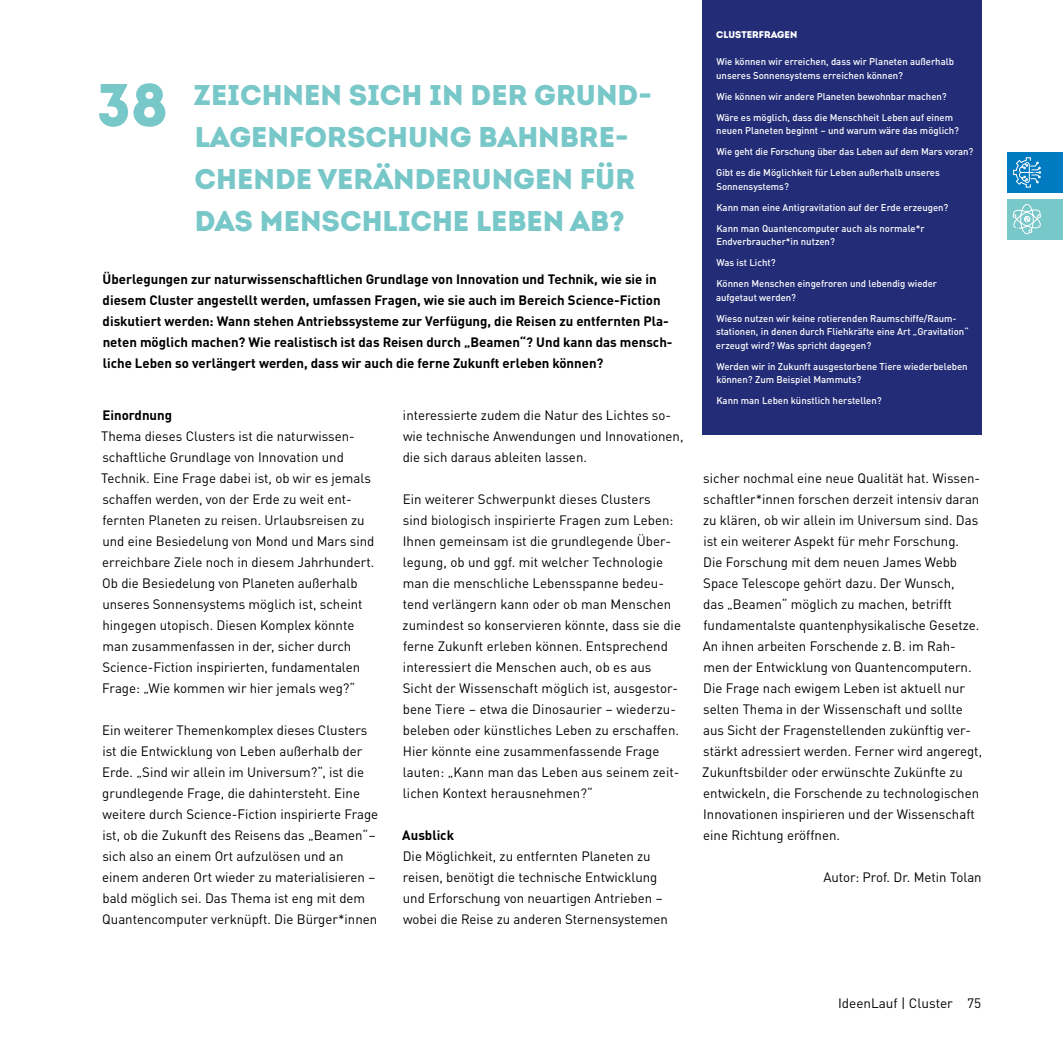
<style>
.page{position:relative;width:1063px;height:1063px;background:#fff}
.page>*{position:absolute;margin:0;border:0;box-sizing:border-box;transform-origin:0 0}
.t1{font:60px "Intro Black Alt";color:#78c7c9}
.t2{font:28.5px/42px "Intro Black Alt";color:#78c7c9}
.t3{font:13.5px/21px "DIN Pro";color:#000}
.t4{font:700 13.5px/21px "DIN Pro";color:#000}
.t5{font:500 9.75px/21px "DIN Pro";color:#fff}
.t6{font:9.75px "Intro Black Alt";color:#fff}
</style>
<div class="page">
<div style="left:703px;top:0;width:279px;height:435px;background:#232c77"></div>
<div style="left:1007px;top:199px;width:56px;height:41px;background:#78c7c9"></div>
<svg style="left:1012px;top:204px;width:29px;height:30px"></svg>
<div style="left:1007px;top:152px;width:56px;height:41px;background:#007bc2"></div>
<svg style="left:1013px;top:157px;width:28px;height:31px"></svg>
<h1 class="t1" style="left:97px;top:65px;width:73px">38</h1>
<h2 class="t2" style="left:194px;top:74px;width:460px">ZEICHNEN SICH IN DER GRUND-<br>LAGENFORSCHUNG BAHNBRE-<br>CHENDE VERÄNDERUNGEN FÜR<br>DAS MENSCHLICHE LEBEN AB?</h2>
<p class="t4" style="left:103px;top:267px;width:572px">Überlegungen zur naturwissenschaftlichen Grundlage von Innovation und Technik, wie sie in diesem Cluster angestellt werden, umfassen Fragen, wie sie auch im Bereich Science-Fiction diskutiert werden: Wann stehen Antriebssysteme zur Verfügung, die Reisen zu entfernten Pla&shy;neten möglich machen? Wie realistisch ist das Reisen durch „Beamen“? Und kann das mensch&shy;liche Leben so verlängert werden, dass wir auch die ferne Zukunft erleben können?</p>
<p class="t4" style="left:103px;top:404px;width:71px">Einordnung</p>
<p class="t3" style="left:101px;top:425px;width:275px">Thema dieses Clusters ist die naturwissen&shy;schaftliche Grundlage von Innovation und Technik. Eine Frage dabei ist, ob wir es jemals schaffen werden, von der Erde zu weit ent&shy;fernten Planeten zu reisen. Urlaubsreisen zu und eine Besiedelung von Mond und Mars sind erreichbare Ziele noch in diesem Jahrhundert.<br>Ob die Besiedelung von Planeten außerhalb unseres Sonnensystems möglich ist, scheint hingegen utopisch. Diesen Komplex könnte man zusammenfassen in der, sicher durch Science-Fiction inspirierten, fundamentalen Frage: „Wie kommen wir hier jemals weg?“</p>
<p class="t3" style="left:102px;top:719px;width:278px">Ein weiterer Themenkomplex dieses Clusters ist die Entwicklung von Leben außerhalb der Erde. „Sind wir allein im Universum?“, ist die grundlegende Frage, die dahintersteht. Eine weitere durch Science-Fiction inspirierte Frage ist, ob die Zukunft des Reisens das „Beamen“– sich also an einem Ort aufzulösen und an einem anderen Ort wieder zu materialisieren – bald möglich sei. Das Thema ist eng mit dem Quantencomputer verknüpft. Die Bürger*innen</p>
<p class="t3" style="left:403px;top:404px;width:282px">interessierte zudem die Natur des Lichtes so&shy;wie technische Anwendungen und Innovationen, die sich daraus ableiten lassen.</p>
<p class="t3" style="left:403px;top:488px;width:280px">Ein weiterer Schwerpunkt dieses Clusters<br>sind biologisch inspirierte Fragen zum Leben:<br>Ihnen gemeinsam ist die grundlegende Über&shy;legung, ob und ggf. mit welcher Technologie man die menschliche Lebensspanne bedeu&shy;tend verlängern kann oder ob man Menschen zumindest so konservieren könnte, dass sie die ferne Zukunft erleben können. Entsprechend interessiert die Menschen auch, ob es aus Sicht der Wissenschaft möglich ist, ausgestor&shy;bene Tiere – etwa die Dinosaurier – wiederzu&shy;beleben oder künstliches Leben zu erschaffen.<br>Hier könnte eine zusammenfassende Frage lauten: „Kann man das Leben aus seinem zeit&shy;lichen Kontext herausnehmen?“</p>
<p class="t4" style="left:402px;top:824px;width:53px">Ausblick</p>
<p class="t3" style="left:403px;top:845px;width:267px">Die Möglichkeit, zu entfernten Planeten zu reisen, benötigt die technische Entwicklung und Erforschung von neuartigen Antrieben – wobei die Reise zu anderen Sternensystemen</p>
<p class="t6" style="left:716px;top:28px;width:82px">CLUSTERFRAGEN</p>
<p class="t5" style="left:716px;top:54px;width:239px;line-height:13.5px">Wie können wir erreichen, dass wir Planeten außerhalb unseres Sonnensystems erreichen können?</p>
<p class="t5" style="left:716px;top:85px;width:238px">Wie können wir andere Planeten bewohnbar machen?<br>Wäre es möglich, dass die Menschheit Leben auf einem</p>
<p class="t5" style="left:716px;top:119px;width:259px">neuen Planeten beginnt – und warum wäre das möglich?<br>Wie geht die Forschung über das Leben auf dem Mars voran?<br>Gibt es die Möglichkeit für Leben außerhalb unseres</p>
<p class="t5" style="left:716px;top:175px;width:234px">Sonnensystems?<br>Kann man eine Antigravitation auf der Erde erzeugen?<br>Kann man Quantencomputer auch als normale*r</p>
<p class="t5" style="left:716px;top:230px;width:222px">Endverbraucher*in nutzen?<br>Was ist Licht?<br>Können Menschen eingefroren und lebendig wieder</p>
<p class="t5" style="left:716px;top:286px;width:242px">aufgetaut werden?<br>Wieso nutzen wir keine rotierenden Raumschiffe/Raum-</p>
<p class="t5" style="left:716px;top:324px;width:254px;line-height:13.5px">stationen, in denen durch Fliehkräfte eine Art „Gravitation“ erzeugt wird? Was spricht dagegen?</p>
<p class="t5" style="left:716px;top:359px;width:253px;line-height:13.5px">Werden wir in Zukunft ausgestorbene Tiere wiederbeleben können? Zum Beispiel Mammuts?</p>
<p class="t5" style="left:716px;top:389px;width:167px">Kann man Leben künstlich herstellen?</p>
<p class="t3" style="left:702px;top:467px;width:281px">sicher nochmal eine neue Qualität hat. Wissen&shy;schaftler*innen forschen derzeit intensiv daran zu klären, ob wir allein im Universum sind. Das ist ein weiterer Aspekt für mehr Forschung.<br>Die Forschung mit dem neuen James Webb Space Telescope gehört dazu. Der Wunsch,<br>das „Beamen“ möglich zu machen, betrifft fundamentalste quantenphysikalische Gesetze.<br>An ihnen arbeiten Forschende z.B. im Rah&shy;men der Entwicklung von Quantencomputern.<br>Die Frage nach ewigem Leben ist aktuell nur selten Thema in der Wissenschaft und sollte aus Sicht der Fragenstellenden zukünftig ver&shy;stärkt adressiert werden. Ferner wird angeregt, Zukunftsbilder oder erwünschte Zukünfte zu entwickeln, die Forschende zu technologischen Innovationen inspirieren und der Wissenschaft eine Richtung eröffnen.</p>
<p class="t3" style="left:823px;top:866px;width:160px">Autor: Prof. Dr. Metin Tolan</p>
<p class="t3" style="left:838px;top:992px;width:145px">IdeenLauf | Cluster 75</p>
</div>
